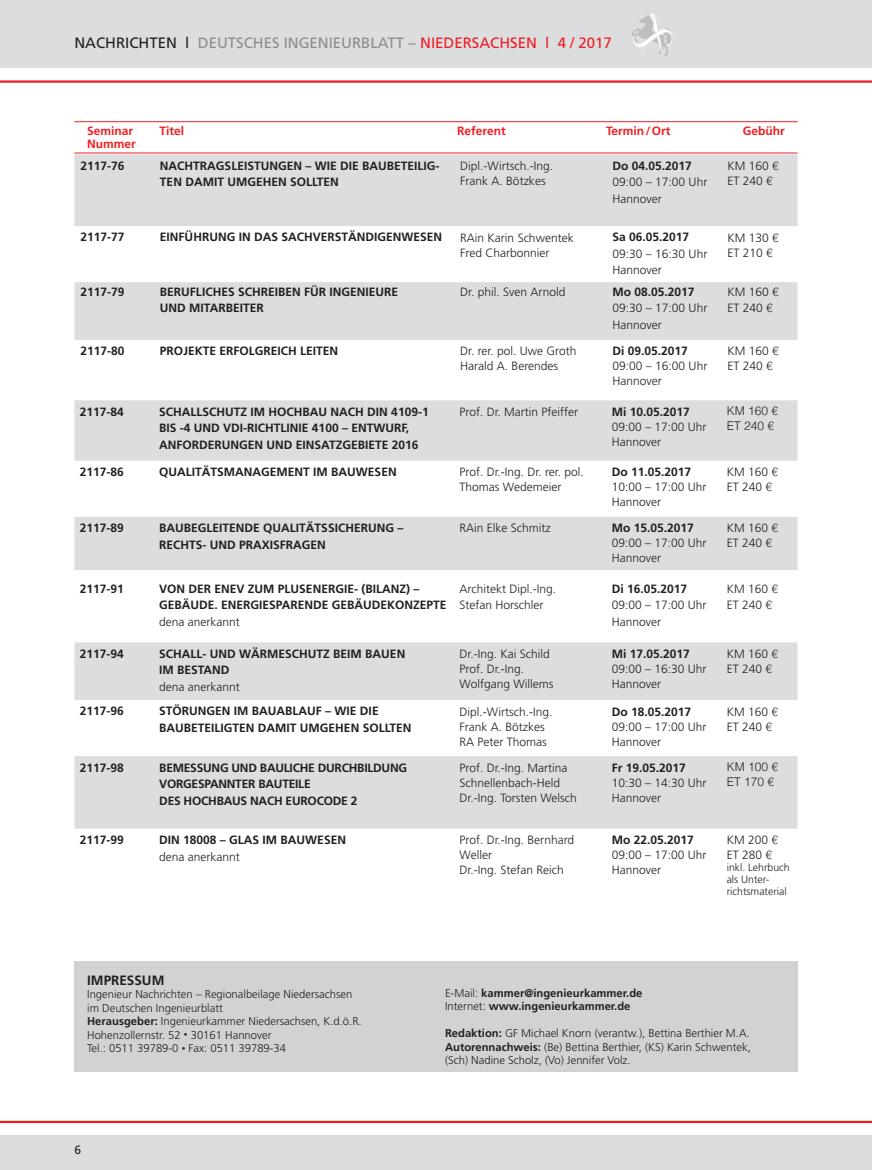
<style>
.page{position:relative;width:872px;height:1170px;background:#fff}
.page>*{position:absolute;margin:0;border:0;box-sizing:border-box;transform-origin:0 0}
.t1{font:15px "Frutiger";color:#8a8c8f}
.t2{font:700 13.5px "Frutiger";color:#231f20}
.t3{font:300 12px/15px "Frutiger";color:#231f20}
.t4{font:700 12px/16.5px "Frutiger";color:#231f20}
.t5{font:700 12px/16.5px "Frutiger";letter-spacing:-.02em;color:#231f20}
.t6{font:700 12px "Frutiger";color:#ee1d23}
.t7{font:300 12px/15px "Helvetica";color:#231f20}
.t8{font:12px "Frutiger";color:#231f20}
.t9{font:300 11.25px/13.5px "Frutiger";color:#231f20}
.t10{font:700 11.25px/13.5px "Frutiger";color:#231f20}
.t11{font:300 10.5px/12px "Frutiger";color:#231f20}
.s1{color:#231f20}
.s2{color:#ee1d23}
.s3{font-family:"Helvetica"}
.s4{font-weight:700}
.s5{font-size:7.5px}
.s6{font-weight:300}
</style>
<div class="page">
<div style="left:0;top:1135px;width:872px;height:34px;background:#dcdddf"></div>
<div style="left:0;top:0;width:872px;height:68px;background:#dcdddf"></div>
<svg style="left:639px;top:14px;width:13px;height:9px"></svg>
<hr style="left:0;top:80px;width:872px;height:3px;background:#ee1d23">
<hr style="left:0;top:1120px;width:872px;height:2px;background:#ee1d23">
<div style="left:74px;top:961px;width:723px;height:110px;background:#d1d2d4"></div>
<svg style="left:74px;top:154px;width:723px;height:674px;fill:#dcdddf"></svg>
<hr style="left:74px;top:121px;width:723px;height:1px;background:#ee1d23">
<hr style="left:74px;top:153px;width:723px;height:1px;background:#ee1d23">
<p class="t1" style="left:74px;top:34px;width:539px"><span class="s1">NACHRICHTEN l</span> DEUTSCHES INGENIEURBLATT – <span class="s2">NIEDERSACHSEN l 4 / 2017</span></p>
<p class="t6" style="left:87px;top:124px;width:48px">Seminar</p>
<p class="t6" style="left:159px;top:124px;width:26px">Titel</p>
<p class="t6" style="left:457px;top:124px;width:50px">Referent</p>
<p class="t6" style="left:606px;top:124px;width:66px">Termin/Ort</p>
<p class="t6" style="left:742px;top:124px;width:44px">Gebühr</p>
<p class="t6" style="left:87px;top:137px;width:50px">Nummer</p>
<p class="t4" style="left:80px;top:157px;width:46px">2117-76</p>
<p class="t4" style="left:160px;top:157px;width:281px">NACHTRAGSLEISTUNGEN – WIE DIE BAUBETEILIG-<br>TEN DAMIT UMGEHEN SOLLTEN</p>
<p class="t3" style="left:460px;top:158px;width:94px">Dipl.-Wirtsch.-Ing.<br>Frank A. Bötzkes</p>
<p class="t4" style="left:612px;top:157px;width:81px">Do 04.05.2017</p>
<p class="t3" style="left:612px;top:174px;width:96px;line-height:16.5px">09:00 – 17:00 Uhr<br>Hannover</p>
<p class="t4" style="left:80px;top:229px;width:46px">2117-77</p>
<p class="t4" style="left:160px;top:229px;width:284px">EINFÜHRUNG IN DAS SACHVERSTÄNDIGENWESEN</p>
<p class="t3" style="left:460px;top:230px;width:115px">RAin Karin Schwentek<br>Fred Charbonnier</p>
<p class="t4" style="left:612px;top:229px;width:78px">Sa 06.05.2017</p>
<p class="t3" style="left:612px;top:245px;width:96px;line-height:16.5px">09:30 – 16:30 Uhr<br>Hannover</p>
<p class="t4" style="left:80px;top:283px;width:46px">2117-79</p>
<p class="t4" style="left:160px;top:283px;width:240px">BERUFLICHES SCHREIBEN FÜR INGENIEURE<br>UND MITARBEITER</p>
<p class="t3" style="left:460px;top:284px;width:107px">Dr. phil. Sven Arnold</p>
<p class="t4" style="left:612px;top:283px;width:84px">Mo 08.05.2017</p>
<p class="t3" style="left:612px;top:300px;width:96px;line-height:16.5px">09:30 – 17:00 Uhr<br>Hannover</p>
<p class="t4" style="left:80px;top:342px;width:46px">2117-80</p>
<p class="t4" style="left:160px;top:342px;width:180px">PROJEKTE ERFOLGREICH LEITEN</p>
<p class="t3" style="left:460px;top:343px;width:118px">Dr. rer. pol. Uwe Groth<br>Harald A. Berendes</p>
<p class="t4" style="left:612px;top:343px;width:77px">Di 09.05.2017</p>
<p class="t3" style="left:612px;top:358px;width:96px">09:00 – 16:00 Uhr<br>Hannover</p>
<p class="t4" style="left:80px;top:403px;width:46px">2117-84</p>
<p class="t4" style="left:159px;top:403px;width:271px">SCHALLSCHUTZ IM HOCHBAU NACH DIN 4109-1<br>BIS -4 UND VDI-RICHTLINIE 4100 – ENTWURF,<br>ANFORDERUNGEN UND EINSATZGEBIETE 2016</p>
<p class="t3" style="left:459px;top:404px;width:120px">Prof. Dr. Martin Pfeiffer</p>
<p class="t4" style="left:612px;top:403px;width:80px">Mi 10.05.2017</p>
<p class="t3" style="left:612px;top:419px;width:96px">09:00 – 17:00 Uhr<br>Hannover</p>
<p class="t4" style="left:80px;top:463px;width:46px">2117-86</p>
<p class="t4" style="left:159px;top:463px;width:239px">QUALITÄTSMANAGEMENT IM BAUWESEN</p>
<p class="t3" style="left:459px;top:464px;width:126px">Prof. Dr.-Ing. Dr. rer. pol.<br>Thomas Wedemeier</p>
<p class="t4" style="left:612px;top:463px;width:81px">Do 11.05.2017</p>
<p class="t3" style="left:612px;top:479px;width:96px">10:00 – 17:00 Uhr<br>Hannover</p>
<p class="t4" style="left:80px;top:519px;width:46px">2117-89</p>
<p class="t4" style="left:159px;top:519px;width:246px">BAUBEGLEITENDE QUALITÄTSSICHERUNG –<br>RECHTS- UND PRAXISFRAGEN</p>
<p class="t3" style="left:459px;top:520px;width:93px">RAin Elke Schmitz</p>
<p class="t4" style="left:612px;top:519px;width:84px">Mo 15.05.2017</p>
<p class="t3" style="left:612px;top:535px;width:96px">09:00 – 17:00 Uhr<br>Hannover</p>
<p class="t4" style="left:80px;top:580px;width:46px">2117-91</p>
<p class="t4" style="left:159px;top:580px;width:289px">VON DER ENEV ZUM PLUSENERGIE- (BILANZ) –<br>GEBÄUDE. ENERGIESPARENDE GEBÄUDEKONZEPTE</p>
<p class="t3" style="left:159px;top:614px;width:82px">dena anerkannt</p>
<p class="t4" style="left:80px;top:645px;width:46px">2117-94</p>
<p class="t4" style="left:159px;top:645px;width:247px">SCHALL- UND WÄRMESCHUTZ BEIM BAUEN<br>IM BESTAND</p>
<p class="t3" style="left:159px;top:679px;width:82px">dena anerkannt</p>
<p class="t3" style="left:459px;top:580px;width:98px;line-height:16.5px">Architekt Dipl.-Ing.<br>Stefan Horschler</p>
<p class="t4" style="left:612px;top:580px;width:77px">Di 16.05.2017</p>
<p class="t3" style="left:612px;top:597px;width:96px;line-height:16.5px">09:00 – 17:00 Uhr<br>Hannover</p>
<p class="t3" style="left:459px;top:646px;width:96px">Dr.-Ing. Kai Schild<br>Prof. Dr.-Ing.<br>Wolfgang Willems</p>
<p class="t4" style="left:612px;top:645px;width:80px">Mi 17.05.2017</p>
<p class="t3" style="left:612px;top:661px;width:96px">09:00 – 16:30 Uhr<br>Hannover</p>
<p class="t4" style="left:80px;top:702px;width:46px">2117-96</p>
<p class="t4" style="left:159px;top:702px;width:254px">STÖRUNGEN IM BAUABLAUF – WIE DIE<br>BAUBETEILIGTEN DAMIT UMGEHEN SOLLTEN</p>
<p class="t3" style="left:459px;top:703px;width:94px">Dipl.-Wirtsch.-Ing.<br>Frank A. Bötzkes<br>RA Peter Thomas</p>
<p class="t4" style="left:612px;top:703px;width:81px">Do 18.05.2017</p>
<p class="t3" style="left:612px;top:718px;width:96px">09:00 – 17:00 Uhr<br>Hannover</p>
<p class="t4" style="left:80px;top:759px;width:46px">2117-98</p>
<p class="t5" style="left:159px;top:759px;width:249px">BEMESSUNG UND BAULICHE DURCHBILDUNG<br>VORGESPANNTER BAUTEILE<br>DES HOCHBAUS NACH EUROCODE 2</p>
<p class="t3" style="left:459px;top:759px;width:119px">Prof. Dr.-Ing. Martina<br>Schnellenbach-Held<br>Dr.-Ing. Torsten Welsch</p>
<p class="t4" style="left:612px;top:759px;width:76px">Fr 19.05.2017</p>
<p class="t3" style="left:612px;top:774px;width:96px">10:30 – 14:30 Uhr<br>Hannover</p>
<p class="t4" style="left:80px;top:831px;width:46px">2117-99</p>
<p class="t4" style="left:159px;top:831px;width:188px">DIN 18008 – GLAS IM BAUWESEN</p>
<p class="t3" style="left:159px;top:848px;width:82px">dena anerkannt</p>
<p class="t3" style="left:459px;top:832px;width:116px">Prof. Dr.-Ing. Bernhard<br>Weller<br>Dr.-Ing. Stefan Reich</p>
<p class="t4" style="left:612px;top:831px;width:84px">Mo 22.05.2017</p>
<p class="t3" style="left:612px;top:847px;width:96px">09:00 – 17:00 Uhr<br>Hannover</p>
<p class="t3" style="left:727px;top:158px;width:53px">KM 160 <span class="s3">€<br></span>ET 240 <span class="s3">€</span></p>
<p class="t3" style="left:727px;top:230px;width:53px">KM 130 <span class="s3">€<br></span>ET 210 <span class="s3">€</span></p>
<p class="t3" style="left:727px;top:283px;width:53px;line-height:16.5px">KM 160 <span class="s3">€<br></span>ET 240 <span class="s3">€</span></p>
<p class="t3" style="left:727px;top:343px;width:53px">KM 160 <span class="s3">€<br></span>ET 240 <span class="s3">€</span></p>
<p class="t7" style="left:726px;top:402px;width:53px">KM 160 €<br>ET 240 €</p>
<p class="t3" style="left:726px;top:464px;width:53px">KM 160 <span class="s3">€<br></span>ET 240 <span class="s3">€</span></p>
<p class="t3" style="left:726px;top:520px;width:53px">KM 160 <span class="s3">€<br></span>ET 240 <span class="s3">€</span></p>
<p class="t3" style="left:726px;top:580px;width:53px;line-height:16.5px">KM 160 <span class="s3">€<br></span>ET 240 <span class="s3">€</span></p>
<p class="t3" style="left:726px;top:646px;width:53px">KM 160 <span class="s3">€<br></span>ET 240 <span class="s3">€</span></p>
<p class="t3" style="left:726px;top:703px;width:53px">KM 160 <span class="s3">€<br></span>ET 240 <span class="s3">€</span></p>
<p class="t7" style="left:726px;top:758px;width:53px">KM 100 €<br>ET 170 €</p>
<p class="t3" style="left:726px;top:832px;width:53px">KM 200 <span class="s3">€<br></span>ET 280 <span class="s3">€</span></p>
<p class="t11" style="left:726px;top:861px;width:65px">inkl. Lehrbuch als Unter&shy;richtsmaterial</p>
<p class="t2" style="left:87px;top:972px;width:79px">IMPRESSUM</p>
<p class="t9" style="left:87px;top:987px;width:276px">Ingenieur Nachrichten – Regionalbeilage Niedersachsen im Deutschen Ingenieurblatt<br><span class="s4">Herausgeber:</span> Ingenieurkammer Niedersachsen, K.d.ö.R.<br>Hohenzollernstr. 52 <span class="s5">•</span> 30161 Hannover<br>Tel.: 0511 39789-0 <span class="s5">•</span> Fax: 0511 39789-34</p>
<p class="t10" style="left:445px;top:985px;width:199px"><span class="s6">E-Mail:</span> kammer@ingenieurkammer.de<br><span class="s6">Internet:</span> www.ingenieurkammer.de</p>
<p class="t9" style="left:445px;top:1026px;width:307px;text-align:justify"><span class="s4">Redaktion:</span> GF Michael Knorn (verantw.), Bettina Berthier M.A.<br><span class="s4">Autorennachweis:</span> (Be) Bettina Berthier, (KS) Karin Schwentek, (Sch) Nadine Scholz, (Vo) Jennifer Volz.</p>
<p class="t8" style="left:74px;top:1142px;width:8px">6</p>
</div>
